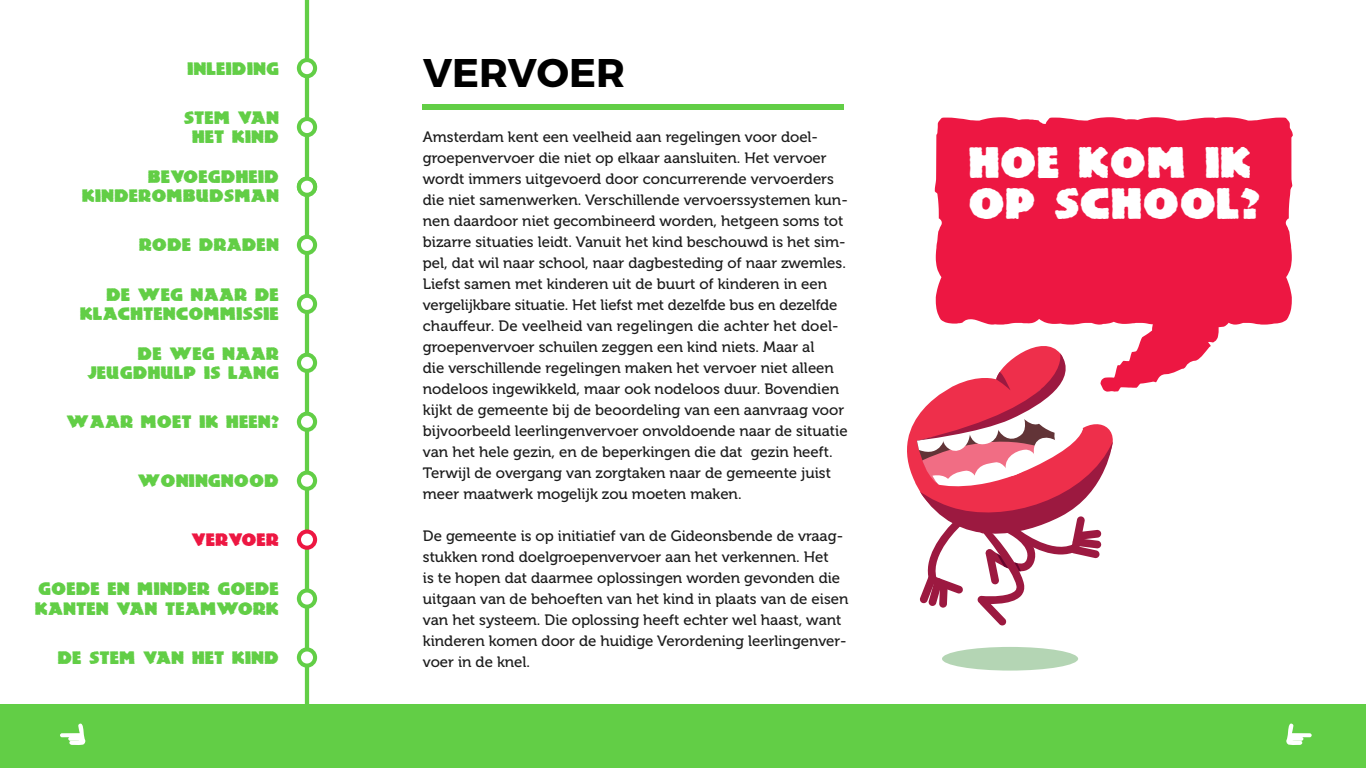
<style>
.page{position:relative;width:1366px;height:768px;background:#fff}
.page>*{position:absolute;margin:0;border:0;box-sizing:border-box;transform-origin:0 0}
.t1{font:700 40px "Montserrat";color:#000}
.t2{font:39px/41px "Lemiesz";color:#fff}
.t3{font:16px/19.2px "Lemiesz";color:#62ce46;text-align:right}
.t4{font:16px "Lemiesz";color:#ed1742}
.t5{font:15px/21px "Museo 500";color:#1c1c1c}
</style>
<div class="page">
<div style="left:942px;top:647px;width:136px;height:24px;background:#b4d5b4;border-radius:50%"></div>
<svg style="left:907px;top:418px;width:10px;height:68px"></svg>
<svg style="left:917px;top:392px;width:196px;height:234px"></svg>
<svg style="left:935px;top:117px;width:358px;height:76px;background:#ef355b"></svg>
<svg style="left:936px;top:134px;width:356px;height:258px;fill:#ed1742"></svg>
<div style="left:423px;top:104px;width:421px;height:6px;background:#62ce46"></div>
<div style="left:0;top:704px;width:1366px;height:64px;background:#62ce46"></div>
<hr style="left:305px;top:0;width:4px;height:768px;background:#62ce46">
<div style="left:297px;top:647px;width:20px;height:21px;background:#62ce46;border-radius:50%"></div>
<div style="left:301px;top:652px;width:12px;height:12px;background:#fff;border-radius:50%"></div>
<svg style="left:297px;top:588px;width:20px;height:21px"></svg>
<div style="left:301px;top:593px;width:12px;height:12px;background:#fff;border-radius:50%"></div>
<svg style="left:297px;top:530px;width:20px;height:20px"></svg>
<div style="left:301px;top:534px;width:12px;height:12px;background:#fff;border-radius:50%"></div>
<svg style="left:297px;top:471px;width:20px;height:20px"></svg>
<div style="left:301px;top:475px;width:12px;height:12px;background:#fff;border-radius:50%"></div>
<svg style="left:297px;top:412px;width:20px;height:20px"></svg>
<div style="left:301px;top:416px;width:12px;height:12px;background:#fff;border-radius:50%"></div>
<svg style="left:297px;top:353px;width:20px;height:20px"></svg>
<div style="left:301px;top:357px;width:12px;height:12px;background:#fff;border-radius:50%"></div>
<div style="left:297px;top:294px;width:20px;height:20px;background:#62ce46;border-radius:50%"></div>
<div style="left:301px;top:298px;width:12px;height:12px;background:#fff;border-radius:50%"></div>
<div style="left:297px;top:235px;width:20px;height:20px;background:#62ce46;border-radius:50%"></div>
<div style="left:301px;top:239px;width:12px;height:12px;background:#fff;border-radius:50%"></div>
<div style="left:297px;top:117px;width:20px;height:20px;background:#62ce46;border-radius:50%"></div>
<div style="left:301px;top:121px;width:12px;height:12px;background:#fff;border-radius:50%"></div>
<div style="left:297px;top:58px;width:20px;height:20px;background:#62ce46;border-radius:50%"></div>
<div style="left:301px;top:62px;width:12px;height:12px;background:#fff;border-radius:50%"></div>
<div style="left:297px;top:177px;width:20px;height:20px;background:#62ce46;border-radius:50%"></div>
<div style="left:301px;top:181px;width:12px;height:12px;background:#fff;border-radius:50%"></div>
<svg style="left:1289px;top:733px;width:23px;height:4px"></svg>
<svg style="left:1286px;top:724px;width:17px;height:21px"></svg>
<svg style="left:60px;top:733px;width:23px;height:4px"></svg>
<svg style="left:68px;top:724px;width:18px;height:21px"></svg>
<p class="t3" style="left:187px;top:59px;width:93px">INLEIDING</p>
<h1 class="t1" style="left:423px;top:48px;width:204px">VERVOER</h1>
<p class="t3" style="left:184px;top:109px;width:97px;text-align:center">STEM VAN<br>HET KIND</p>
<p class="t5" style="left:423px;top:127px;width:426px">Amsterdam kent een veelheid aan regelingen voor doel&shy;groepenvervoer die niet op elkaar aansluiten. Het vervoer wordt immers uitgevoerd door concurrerende vervoerders die niet samenwerken. Verschillende vervoerssystemen kun&shy;nen daardoor niet gecombineerd worden, hetgeen soms tot bizarre situaties leidt. Vanuit het kind beschouwd is het sim&shy;pel, dat wil naar school, naar dagbesteding of naar zwemles.<br>Liefst samen met kinderen uit de buurt of kinderen in een vergelijkbare situatie. Het liefst met dezelfde bus en dezelfde chauffeur. De veelheid van regelingen die achter het doel&shy;groepenvervoer schuilen zeggen een kind niets. Maar al<br>die verschillende regelingen maken het vervoer niet alleen nodeloos ingewikkeld, maar ook nodeloos duur. Bovendien kijkt de gemeente bij de beoordeling van een aanvraag voor bijvoorbeeld leerlingenvervoer onvoldoende naar de situatie van het hele gezin, en de beperkingen die dat gezin heeft.<br>Terwijl de overgang van zorgtaken naar de gemeente juist meer maatwerk mogelijk zou moeten maken.</p>
<p class="t5" style="left:423px;top:526px;width:427px">De gemeente is op initiatief van de Gideonsbende de vraag&shy;stukken rond doelgroepenvervoer aan het verkennen. Het<br>is te hopen dat daarmee oplossingen worden gevonden die uitgaan van de behoeften van het kind in plaats van de eisen van het systeem. Die oplossing heeft echter wel haast, want kinderen komen door de huidige Verordening leerlingenver-</p>
<p class="t3" style="left:82px;top:167px;width:199px">BEVOEGDHEID<br>KINDEROMBUDSMAN</p>
<p class="t3" style="left:139px;top:236px;width:142px">RODE DRADEN</p>
<p class="t3" style="left:80px;top:285px;width:201px">DE WEG NAAR DE<br>KLACHTENCOMMISSIE</p>
<p class="t3" style="left:87px;top:344px;width:193px">DE WEG NAAR<br>JEUGDHULP IS LANG</p>
<p class="t3" style="left:66px;top:413px;width:214px">WAAR MOET IK HEEN?</p>
<p class="t3" style="left:137px;top:472px;width:143px">WONINGNOOD</p>
<p class="t4" style="left:191px;top:533px;width:89px">VERVOER</p>
<p class="t3" style="left:35px;top:580px;width:246px;text-align:left">GOEDE EN MINDER GOEDE<br>KANTEN VAN TEAMWORK</p>
<p class="t3" style="left:58px;top:649px;width:223px">DE STEM VAN HET KIND</p>
<p class="t5" style="left:423px;top:652px;width:109px">voer in de knel.</p>
<h2 class="t2" style="left:968px;top:144px;width:293px">HOE KOM IK<br>OP SCHOOL?</h2>
<h2 class="t2" style="left:968px;top:195px;width:285px">HOE KOM IK</h2>
</div>
